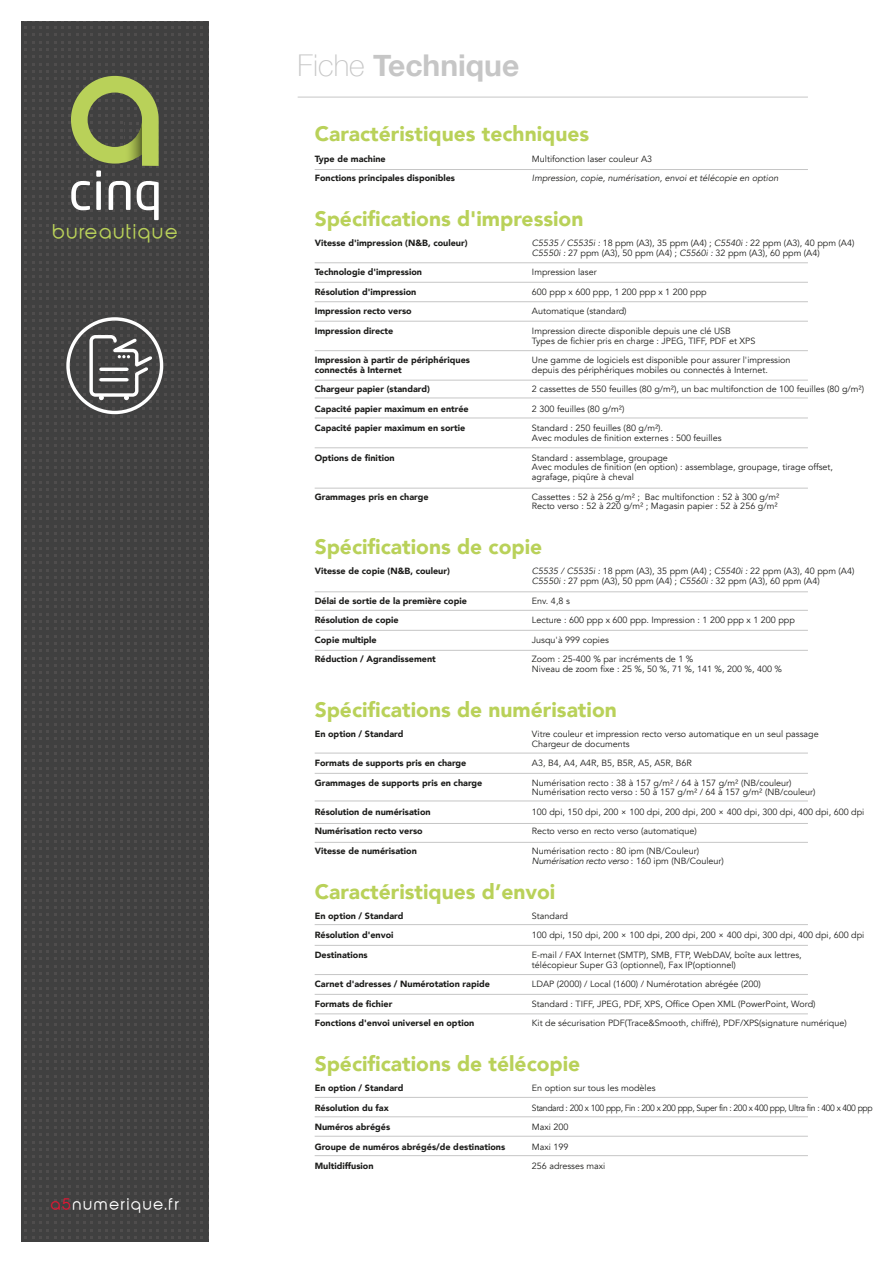
<style>
.page{position:relative;width:893px;height:1263px;background:#fff}
.page>*{position:absolute;margin:0;border:0;box-sizing:border-box;transform-origin:0 0}
.t1{font:700 30px "Helvetica Neue";color:#c6c6c6}
.t2{font:900 21px "Avenir";color:#b9d159}
.t3{font:18.75px "Abeatby Kai";letter-spacing:.095em;color:#b9d159}
.t4{font:15px "Abeatby Kai";letter-spacing:.12em;color:#fff}
.t5{font:9px/9.8px "Avenir";color:#1d1d1b}
.t6{font:900 9px "Avenir";color:#1d1d1b}
.t7{font:9px "Avenir";letter-spacing:-.04em;color:#1d1d1b;scale:.95 1}
.t8{font:italic 9px "Avenir";color:#1d1d1b}
.s1{color:#de1733}
.s2{font-weight:100}
.s3{font-style:italic}
</style>
<div class="page">
<div style="left:21px;top:21px;width:187px;height:1221px;background:linear-gradient(to right,#434343,#434343)"></div>
<hr style="left:298px;top:97px;width:510px;height:1px;background:#c6c6c6">
<hr style="left:315px;top:169px;width:493px;height:1px;background:#c6c6c6">
<hr style="left:315px;top:263px;width:493px;height:1px;background:#c6c6c6">
<hr style="left:315px;top:282px;width:493px;height:1px;background:#c6c6c6">
<hr style="left:315px;top:301px;width:493px;height:1px;background:#c6c6c6">
<hr style="left:315px;top:321px;width:493px;height:1px;background:#c6c6c6">
<hr style="left:315px;top:350px;width:493px;height:1px;background:#c6c6c6">
<hr style="left:315px;top:380px;width:493px;height:1px;background:#c6c6c6">
<hr style="left:315px;top:398px;width:493px;height:1px;background:#c6c6c6">
<hr style="left:315px;top:418px;width:493px;height:1px;background:#c6c6c6">
<hr style="left:315px;top:447px;width:493px;height:1px;background:#c6c6c6">
<hr style="left:315px;top:488px;width:493px;height:1px;background:#c6c6c6">
<hr style="left:315px;top:591px;width:493px;height:1px;background:#c6c6c6">
<hr style="left:315px;top:610px;width:493px;height:1px;background:#c6c6c6">
<hr style="left:315px;top:630px;width:493px;height:1px;background:#c6c6c6">
<hr style="left:315px;top:650px;width:493px;height:1px;background:#c6c6c6">
<hr style="left:315px;top:753px;width:493px;height:1px;background:#c6c6c6">
<hr style="left:315px;top:773px;width:493px;height:1px;background:#c6c6c6">
<hr style="left:315px;top:801px;width:493px;height:1px;background:#c6c6c6">
<hr style="left:315px;top:823px;width:493px;height:1px;background:#c6c6c6">
<hr style="left:315px;top:842px;width:493px;height:1px;background:#c6c6c6">
<hr style="left:315px;top:924px;width:493px;height:1px;background:#c6c6c6">
<hr style="left:315px;top:945px;width:493px;height:1px;background:#c6c6c6">
<hr style="left:315px;top:974px;width:493px;height:1px;background:#c6c6c6">
<hr style="left:315px;top:994px;width:493px;height:1px;background:#c6c6c6">
<hr style="left:315px;top:1013px;width:493px;height:1px;background:#c6c6c6">
<hr style="left:315px;top:1097px;width:493px;height:1px;background:#c6c6c6">
<hr style="left:315px;top:1116px;width:493px;height:1px;background:#c6c6c6">
<hr style="left:315px;top:1136px;width:493px;height:1px;background:#c6c6c6">
<hr style="left:315px;top:1155px;width:493px;height:1px;background:#c6c6c6">
<svg style="left:71px;top:76px;width:88px;height:144px"></svg>
<svg style="left:88px;top:333px;width:67px;height:67px"></svg>
<div style="left:66px;top:317px;width:97px;height:97px;border:3px solid #fff;border-radius:50%"></div>
<h3 class="t3" style="left:53px;top:224px;width:126px">bureautique</h3>
<h3 class="t4" style="left:51px;top:1197px;width:130px"><span class="s1">a5</span>numerique.fr</h3>
<h1 class="t1" style="left:298px;top:42px;width:223px"><span class="s2">Fiche</span> Technique</h1>
<h2 class="t2" style="left:315px;top:116px;width:276px">Caractéristiques techniques</h2>
<p class="t6" style="left:315px;top:151px;width:73px">Type de machine</p>
<p class="t5" style="left:532px;top:154px;width:122px">Multifonction laser couleur A3</p>
<p class="t6" style="left:315px;top:170px;width:142px">Fonctions principales disponibles</p>
<p class="t8" style="left:532px;top:173px;width:248px">Impression, copie, numérisation, envoi et télécopie en option</p>
<h2 class="t2" style="left:315px;top:201px;width:270px">Spécifications d'impression</h2>
<p class="t6" style="left:315px;top:235px;width:154px">Vitesse d'impression (N&amp;B, couleur)</p>
<p class="t5" style="left:532px;top:238px;width:324px"><span class="s3">C5535 / C5535i :</span> 18 ppm (A3), 35 ppm (A4) ; <span class="s3">C5540i :</span> 22 ppm (A3), 40 ppm (A4)<br><span class="s3">C5550i :</span> 27 ppm (A3), 50 ppm (A4) ; <span class="s3">C5560i :</span> 32 ppm (A3), 60 ppm (A4)</p>
<p class="t6" style="left:315px;top:265px;width:109px">Technologie d'impression</p>
<p class="t5" style="left:532px;top:268px;width:66px">Impression laser</p>
<p class="t6" style="left:315px;top:284px;width:103px">Résolution d'impression</p>
<p class="t5" style="left:532px;top:287px;width:176px">600 ppp x 600 ppp, 1 200 ppp x 1 200 ppp</p>
<p class="t6" style="left:315px;top:304px;width:99px">Impression recto verso</p>
<p class="t5" style="left:532px;top:307px;width:96px">Automatique (standard)</p>
<p class="t6" style="left:315px;top:323px;width:80px">Impression directe</p>
<p class="t5" style="left:532px;top:326px;width:225px">Impression directe disponible depuis une clé USB<br>Types de fichier pris en charge : JPEG, TIFF, PDF et XPS</p>
<p class="t6" style="left:315px;top:352px;width:157px">Impression à partir de périphériques</p>
<p class="t5" style="left:532px;top:355px;width:260px">Une gamme de logiciels est disponible pour assurer l'impression</p>
<p class="t6" style="left:315px;top:362px;width:89px">connectés à Internet</p>
<p class="t5" style="left:532px;top:365px;width:238px">depuis des périphériques mobiles ou connectés à Internet.</p>
<p class="t6" style="left:315px;top:382px;width:117px">Chargeur papier (standard)</p>
<p class="t5" style="left:532px;top:385px;width:334px">2 cassettes de 550 feuilles (80 g/m²), un bac multifonction de 100 feuilles (80 g/m²)</p>
<p class="t6" style="left:315px;top:401px;width:155px">Capacité papier maximum en entrée</p>
<p class="t5" style="left:532px;top:404px;width:94px">2 300 feuilles (80 g/m²)</p>
<p class="t6" style="left:315px;top:421px;width:152px">Capacité papier maximum en sortie</p>
<p class="t5" style="left:532px;top:424px;width:191px">Standard : 250 feuilles (80 g/m²).<br>Avec modules de finition externes : 500 feuilles</p>
<p class="t6" style="left:315px;top:450px;width:81px">Options de finition</p>
<p class="t5" style="left:532px;top:453px;width:303px">Standard : assemblage, groupage<br>Avec modules de finition (en option) : assemblage, groupage, tirage offset, agrafage, piqûre à cheval</p>
<p class="t6" style="left:315px;top:489px;width:115px">Grammages pris en charge</p>
<p class="t5" style="left:532px;top:492px;width:249px">Cassettes : 52 à 256 g/m² ; Bac multifonction : 52 à 300 g/m²<br>Recto verso : 52 à 220 g/m² ; Magasin papier : 52 à 256 g/m²</p>
<h2 class="t2" style="left:315px;top:529px;width:229px">Spécifications de copie</h2>
<p class="t6" style="left:315px;top:563px;width:137px">Vitesse de copie (N&amp;B, couleur)</p>
<p class="t5" style="left:532px;top:567px;width:324px"><span class="s3">C5535 / C5535i :</span> 18 ppm (A3), 35 ppm (A4) ; <span class="s3">C5540i :</span> 22 ppm (A3), 40 ppm (A4)<br><span class="s3">C5550i :</span> 27 ppm (A3), 50 ppm (A4) ; <span class="s3">C5560i :</span> 32 ppm (A3), 60 ppm (A4)</p>
<p class="t6" style="left:315px;top:593px;width:154px">Délai de sortie de la première copie</p>
<p class="t5" style="left:532px;top:596px;width:39px">Env. 4,8 s</p>
<p class="t6" style="left:315px;top:612px;width:85px">Résolution de copie</p>
<p class="t5" style="left:532px;top:615px;width:264px">Lecture : 600 ppp x 600 ppp. Impression : 1 200 ppp x 1 200 ppp</p>
<p class="t6" style="left:315px;top:632px;width:64px">Copie multiple</p>
<p class="t5" style="left:532px;top:635px;width:78px">Jusqu'à 999 copies</p>
<p class="t6" style="left:315px;top:651px;width:123px">Réduction / Agrandissement</p>
<p class="t5" style="left:532px;top:654px;width:252px">Zoom : 25-400 % par incréments de 1 %<br>Niveau de zoom fixe : 25 %, 50 %, 71 %, 141 %, 200 %, 400 %</p>
<h2 class="t2" style="left:315px;top:691px;width:304px">Spécifications de numérisation</h2>
<p class="t6" style="left:315px;top:726px;width:90px">En option / Standard</p>
<p class="t5" style="left:532px;top:729px;width:288px">Vitre couleur et impression recto verso automatique en un seul passage<br>Chargeur de documents</p>
<p class="t6" style="left:315px;top:755px;width:153px">Formats de supports pris en charge</p>
<p class="t5" style="left:532px;top:758px;width:161px">A3, B4, A4, A4R, B5, B5R, A5, A5R, B6R</p>
<p class="t6" style="left:315px;top:775px;width:169px">Grammages de supports pris en charge</p>
<p class="t5" style="left:532px;top:778px;width:285px">Numérisation recto : 38 à 157 g/m² / 64 à 157 g/m² (NB/couleur)<br>Numérisation recto verso : 50 à 157 g/m² / 64 à 157 g/m² (NB/couleur)</p>
<p class="t6" style="left:315px;top:804px;width:117px">Résolution de numérisation</p>
<p class="t5" style="left:532px;top:807px;width:334px">100 dpi, 150 dpi, 200 × 100 dpi, 200 dpi, 200 × 400 dpi, 300 dpi, 400 dpi, 600 dpi</p>
<p class="t6" style="left:315px;top:823px;width:110px">Numérisation recto verso</p>
<p class="t5" style="left:532px;top:826px;width:166px">Recto verso en recto verso (automatique)</p>
<p class="t6" style="left:315px;top:843px;width:104px">Vitesse de numérisation</p>
<p class="t5" style="left:532px;top:846px;width:193px">Numérisation recto : 80 ipm (NB/Couleur)<br><span class="s3">Numérisation recto verso</span> : 160 ipm (NB/Couleur)</p>
<h2 class="t2" style="left:315px;top:873px;width:242px">Caractéristiques d’envoi</h2>
<p class="t6" style="left:315px;top:908px;width:90px">En option / Standard</p>
<p class="t5" style="left:532px;top:911px;width:38px">Standard</p>
<p class="t6" style="left:315px;top:927px;width:80px">Résolution d'envoi</p>
<p class="t5" style="left:532px;top:930px;width:334px">100 dpi, 150 dpi, 200 × 100 dpi, 200 dpi, 200 × 400 dpi, 300 dpi, 400 dpi, 600 dpi</p>
<p class="t6" style="left:315px;top:947px;width:54px">Destinations</p>
<p class="t5" style="left:532px;top:950px;width:271px">E-mail / FAX Internet (SMTP), SMB, FTP, WebDAV, boîte aux lettres, télécopieur Super G3 (optionnel), Fax IP(optionnel)</p>
<p class="t6" style="left:315px;top:976px;width:177px">Carnet d'adresses / Numérotation rapide</p>
<p class="t5" style="left:532px;top:979px;width:230px">LDAP (2000) / Local (1600) / Numérotation abrégée (200)</p>
<p class="t6" style="left:315px;top:996px;width:79px">Formats de fichier</p>
<p class="t5" style="left:532px;top:999px;width:285px">Standard : TIFF, JPEG, PDF, XPS, Office Open XML (PowerPoint, Word)</p>
<p class="t6" style="left:315px;top:1015px;width:161px">Fonctions d'envoi universel en option</p>
<p class="t5" style="left:532px;top:1018px;width:316px">Kit de sécurisation PDF(Trace&amp;Smooth, chiffré), PDF/XPS(signature numérique)</p>
<h2 class="t2" style="left:315px;top:1045px;width:267px">Spécifications de télécopie</h2>
<p class="t6" style="left:315px;top:1080px;width:90px">En option / Standard</p>
<p class="t5" style="left:532px;top:1083px;width:125px">En option sur tous les modèles</p>
<p class="t6" style="left:315px;top:1100px;width:76px">Résolution du fax</p>
<p class="t7" style="left:532px;top:1102px;width:360px">Standard : 200 x 100 ppp, Fin : 200 x 200 ppp, Super fin : 200 x 400 ppp, Ultra fin : 400 x 400 ppp</p>
<p class="t6" style="left:315px;top:1119px;width:77px">Numéros abrégés</p>
<p class="t5" style="left:532px;top:1122px;width:38px">Maxi 200</p>
<p class="t6" style="left:315px;top:1139px;width:192px">Groupe de numéros abrégés/de destinations</p>
<p class="t5" style="left:532px;top:1142px;width:38px">Maxi 199</p>
<p class="t6" style="left:315px;top:1158px;width:60px">Multidiffusion</p>
<p class="t5" style="left:532px;top:1161px;width:75px">256 adresses maxi</p>
</div>
